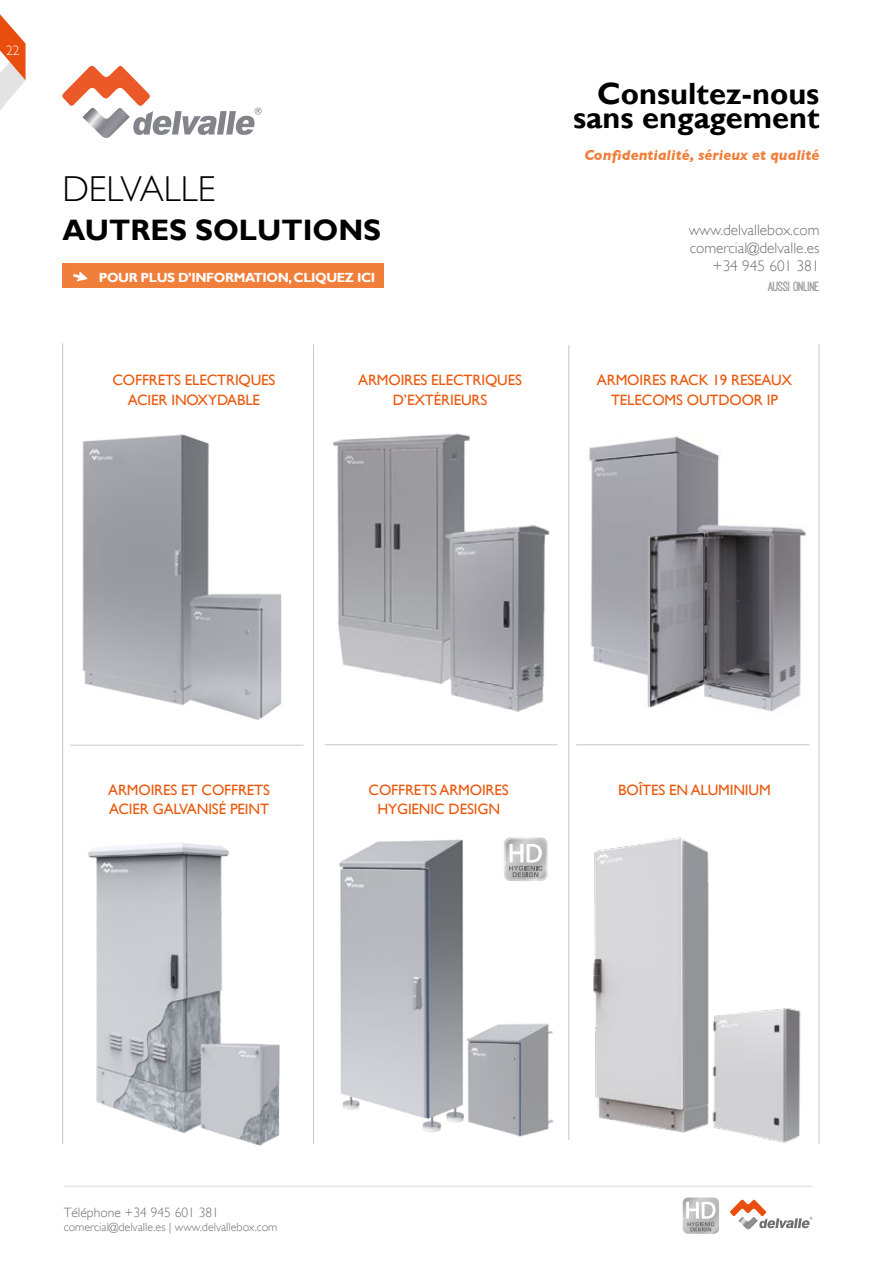
<style>
.page{position:relative;width:893px;height:1263px;background:#fff}
.page>*{position:absolute;margin:0;border:0;box-sizing:border-box;transform-origin:0 0}
.t1{font:300 36px "Gill Sans";color:#000}
.t2{font:700 30.75px/23.9px "Gill Sans";color:#000;text-align:right}
.t3{font:700 29.55px "Gill Sans";color:#000}
.t4{font:300 15.3px/17.9px "Gill Sans";color:#706f6f;text-align:right}
.t5{font:15px/19px "Gill Sans";letter-spacing:-.01em;color:#ea580c;text-align:center}
.t6{font:italic 700 14.55px "Gill Sans";color:#f07f3c}
.t7{font:13.8px "Ostrich Sans Inline";color:#706f6f}
.t8{font:300 13.5px "Gill Sans";color:#706f6f}
.t9{font:300 13.5px "Gill Sans";color:#fff}
.t10{font:700 13.2px "Gill Sans";letter-spacing:-.03em;color:#fff}
.t11{font:300 12px "Gill Sans";color:#706f6f}
</style>
<div class="page">
<svg style="left:0;top:14px;width:26px;height:96px"></svg>
<svg style="left:683px;top:1197px;width:36px;height:37px"></svg>
<svg style="left:730px;top:1199px;width:82px;height:29px"></svg>
<img style="left:738px;top:1217px;width:20px;height:12px">
<hr style="left:64px;top:1185px;width:748px;height:2px;background:#e3e3e3">
<hr style="left:568px;top:345px;width:1px;height:795px;background:#c6c6c6">
<hr style="left:62px;top:343px;width:1px;height:801px;background:#c6c6c6">
<hr style="left:313px;top:344px;width:1px;height:800px;background:#c6c6c6">
<hr style="left:819px;top:344px;width:1px;height:800px;background:#c6c6c6">
<hr style="left:70px;top:745px;width:234px;height:1px;background:#c6c6c6">
<hr style="left:324px;top:744px;width:234px;height:1px;background:#c6c6c6">
<hr style="left:576px;top:744px;width:233px;height:1px;background:#c6c6c6">
<img style="left:339px;top:839px;width:215px;height:298px">
<img style="left:82px;top:434px;width:200px;height:286px">
<img style="left:589px;top:436px;width:217px;height:276px">
<img style="left:88px;top:843px;width:192px;height:303px">
<svg style="left:504px;top:837px;width:44px;height:44px;background:#c7c7c7"></svg>
<img style="left:593px;top:837px;width:208px;height:306px">
<img style="left:333px;top:433px;width:217px;height:279px">
<svg style="left:62px;top:65px;width:200px;height:70px"></svg>
<img style="left:82px;top:107px;width:48px;height:31px">
<div style="left:62px;top:264px;width:322px;height:24px;background:#f07f3c"></div>
<svg style="left:73px;top:272px;width:14px;height:9px"></svg>
<p class="t9" style="left:6px;top:43px;width:15px">22</p>
<h2 class="t2" style="left:573px;top:83px;width:248px">Consultez-nous sans engagement</h2>
<h1 class="t1" style="left:62px;top:168px;width:154px">DELVALLE</h1>
<h3 class="t3" style="left:62px;top:212px;width:320px">AUTRES SOLUTIONS</h3>
<p class="t10" style="left:99px;top:269px;width:278px">POUR PLUS D’INFORMATION, CLIQUEZ ICI</p>
<p class="t6" style="left:584px;top:146px;width:237px">Confidentialité, sérieux et qualité</p>
<p class="t4" style="left:689px;top:221px;width:132px">www.delvallebox.com comercial@delvalle.es +34 945 601 381</p>
<p class="t7" style="left:768px;top:279px;width:53px">AUSSI ONLINE</p>
<p class="t5" style="left:112px;top:371px;width:165px">COFFRETS ELECTRIQUES<br>ACIER INOXYDABLE</p>
<p class="t5" style="left:358px;top:371px;width:165px">ARMOIRES ELECTRIQUES<br>D’EXTÉRIEURS</p>
<p class="t5" style="left:597px;top:371px;width:197px">ARMOIRES RACK 19 RESEAUX<br>TELECOMS OUTDOOR IP</p>
<p class="t5" style="left:108px;top:781px;width:163px;text-align:left">ARMOIRES ET COFFRETS<br>ACIER GALVANISÉ PEINT</p>
<p class="t5" style="left:369px;top:781px;width:142px">COFFRETS ARMOIRES<br>HYGIENIC DESIGN</p>
<p class="t5" style="left:618px;top:781px;width:154px">BOÎTES EN ALUMINIUM</p>
<p class="t8" style="left:64px;top:1205px;width:157px">Téléphone +34 945 601 381</p>
<p class="t11" style="left:64px;top:1220px;width:215px">comercial@delvalle.es | www.delvallebox.com</p>
</div>
